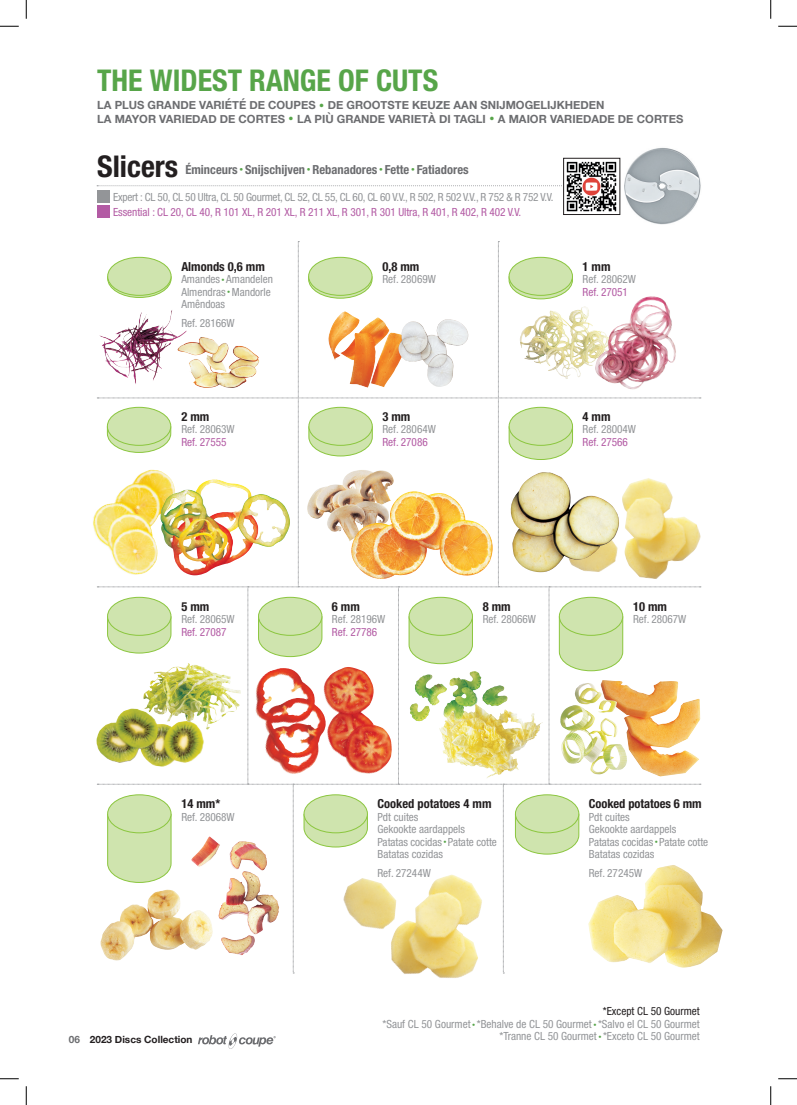
<style>
.page{position:relative;width:797px;height:1105px;background:#fff}
.page>*{position:absolute;margin:0;border:0;box-sizing:border-box;transform-origin:0 0}
.t1{font:700 condensed 30px "Helvetica Neue LT Com";color:#57a549}
.t2{font:700 condensed 30px "Helvetica Neue LT Com";color:#231f20}
.t3{font:700 condensed 12.5px "Helvetica Neue LT Com";color:#231f20}
.t4{font:700 condensed 12.5px "Helvetica Neue LT Com";color:#6c6d70}
.t5{font:condensed 11.25px/12.5px "Helvetica Neue LT Com";color:#939598}
.t6{font:700 11.25px/13.8px "Helvetica Neue";color:#6c6d70}
.t7{font:condensed 11.25px "Helvetica Neue LT Com";letter-spacing:-.005em;color:#b35ba4}
.t8{font:condensed 11.25px "Helvetica Neue LT Com";letter-spacing:-.02em;color:#939598}
.t9{font:700 10px "Helvetica Neue";color:#231f20}
.s1{font-family:"Helvetica Neue LT Com";font-weight:400;font-stretch:condensed;font-size:10px;color:#57a549}
.s2{font-weight:400;font-size:7.5px;color:#57a549}
.s3{font-size:6.25px;color:#57a549}
.s4{color:#6c6d70}
.s5{color:#231f20}
</style>
<div class="page">
<svg style="left:198px;top:1033px;width:78px;height:16px"></svg>
<svg style="left:97px;top:185px;width:465px;height:1px"></svg>
<div style="left:97px;top:190px;width:13px;height:13px;background:#939598"></div>
<div style="left:97px;top:205px;width:13px;height:13px;background:#b35ba4"></div>
<img style="left:97px;top:241px;width:604px;height:733px">
<img style="left:139px;top:310px;width:33px;height:23px">
<img style="left:343px;top:875px;width:139px;height:103px">
<img style="left:588px;top:865px;width:134px;height:103px">
<img style="left:620px;top:148px;width:81px;height:77px">
<img style="left:566px;top:161px;width:51px;height:51px">
<div style="left:563px;top:158px;width:57px;height:57px;border:1px solid #231f20"></div>
<svg style="left:0;top:25px;width:19px;height:2px"></svg>
<svg style="left:778px;top:25px;width:19px;height:2px"></svg>
<svg style="left:0;top:1078px;width:19px;height:1px"></svg>
<svg style="left:778px;top:1078px;width:19px;height:1px"></svg>
<svg style="left:25px;top:0;width:2px;height:19px"></svg>
<svg style="left:25px;top:1086px;width:2px;height:19px"></svg>
<svg style="left:770px;top:0;width:1px;height:19px"></svg>
<svg style="left:770px;top:1086px;width:1px;height:19px"></svg>
<h1 class="t1" style="left:97px;top:62px;width:342px">THE WIDEST RANGE OF CUTS</h1>
<p class="t6" style="left:97px;top:99px;width:587px">LA PLUS GRANDE VARIÉTÉ DE COUPES <span class="s1">•</span> DE GROOTSTE KEUZE AAN SNIJMOGELIJKHEDEN<br>LA MAYOR VARIEDAD DE CORTES <span class="s1">•</span> LA PIÙ GRANDE VARIETÀ DI TAGLI <span class="s1">•</span> A MAIOR VARIEDADE DE CORTES</p>
<h1 class="t2" style="left:97px;top:149px;width:83px">Slicers</h1>
<p class="t4" style="left:185px;top:162px;width:285px">Éminceurs <span class="s2">•</span> Snijschijven <span class="s2">•</span> Rebanadores <span class="s2">•</span> Fette <span class="s2">•</span> Fatiadores</p>
<p class="t8" style="left:113px;top:190px;width:442px">Expert : CL 50, CL 50 Ultra, CL 50 Gourmet, CL 52, CL 55, CL 60, CL 60 V.V., R 502, R 502 V.V., R 752 &amp; R 752 V.V.</p>
<p class="t7" style="left:113px;top:205px;width:410px">Essential : CL 20, CL 40, R 101 XL, R 201 XL, R 211 XL, R 301, R 301 Ultra, R 401, R 402, R 402 V.V.</p>
<p class="t3" style="left:181px;top:259px;width:85px">Almonds 0,6 mm</p>
<p class="t5" style="left:181px;top:273px;width:93px">Amandes <span class="s3">•</span> Amandelen<br>Almendras <span class="s3">•</span> Mandorle<br>Amêndoas</p>
<p class="t5" style="left:181px;top:317px;width:55px">Ref. 28166W</p>
<p class="t3" style="left:382px;top:259px;width:38px">0,8 mm</p>
<p class="t5" style="left:382px;top:273px;width:55px">Ref. 28069W</p>
<p class="t3" style="left:582px;top:259px;width:29px">1 mm</p>
<p class="t5" style="left:582px;top:273px;width:55px">Ref. 28062W</p>
<p class="t7" style="left:582px;top:285px;width:47px">Ref. 27051</p>
<p class="t3" style="left:181px;top:409px;width:29px">2 mm</p>
<p class="t5" style="left:181px;top:423px;width:55px">Ref. 28063W</p>
<p class="t7" style="left:181px;top:435px;width:47px">Ref. 27555</p>
<p class="t3" style="left:382px;top:409px;width:29px">3 mm</p>
<p class="t5" style="left:382px;top:423px;width:55px">Ref. 28064W</p>
<p class="t7" style="left:382px;top:435px;width:47px">Ref. 27086</p>
<p class="t3" style="left:582px;top:409px;width:29px">4 mm</p>
<p class="t5" style="left:582px;top:423px;width:55px">Ref. 28004W</p>
<p class="t7" style="left:582px;top:435px;width:47px">Ref. 27566</p>
<p class="t3" style="left:181px;top:599px;width:29px">5 mm</p>
<p class="t5" style="left:181px;top:613px;width:55px">Ref. 28065W</p>
<p class="t7" style="left:181px;top:625px;width:47px">Ref. 27087</p>
<p class="t3" style="left:332px;top:599px;width:29px">6 mm</p>
<p class="t5" style="left:332px;top:613px;width:55px">Ref. 28196W</p>
<p class="t7" style="left:332px;top:625px;width:47px">Ref. 27786</p>
<p class="t3" style="left:482px;top:599px;width:29px">8 mm</p>
<p class="t5" style="left:482px;top:613px;width:55px">Ref. 28066W</p>
<p class="t3" style="left:633px;top:599px;width:35px">10 mm</p>
<p class="t5" style="left:633px;top:613px;width:55px">Ref. 28067W</p>
<p class="t3" style="left:181px;top:796px;width:40px">14 mm*</p>
<p class="t5" style="left:181px;top:810px;width:55px">Ref. 28068W</p>
<p class="t3" style="left:377px;top:796px;width:115px">Cooked potatoes 4 mm</p>
<p class="t5" style="left:377px;top:810px;width:121px">Pdt cuites<br>Gekookte aardappels<br>Patatas cocidas <span class="s3">•</span> Patate cotte<br>Batatas cozidas</p>
<p class="t5" style="left:377px;top:866px;width:55px">Ref. 27244W</p>
<p class="t3" style="left:589px;top:796px;width:114px">Cooked potatoes 6 mm</p>
<p class="t5" style="left:589px;top:810px;width:121px">Pdt cuites<br>Gekookte aardappels<br>Patatas cocidas <span class="s3">•</span> Patate cotte<br>Batatas cozidas</p>
<p class="t5" style="left:589px;top:866px;width:55px">Ref. 27245W</p>
<p class="t9" style="left:69px;top:1032px;width:125px"><span class="s4">06</span> 2023 Discs Collection</p>
<p class="t5" style="left:382px;top:1005px;width:319px;text-align:right"><span class="s5">*Except CL 50 Gourmet<br></span>*Sauf CL 50 Gourmet <span class="s3">•</span> *Behalve de CL 50 Gourmet <span class="s3">•</span> *Salvo el CL 50 Gourmet *Tranne CL 50 Gourmet <span class="s3">•</span> *Exceto CL 50 Gourmet</p>
</div>
